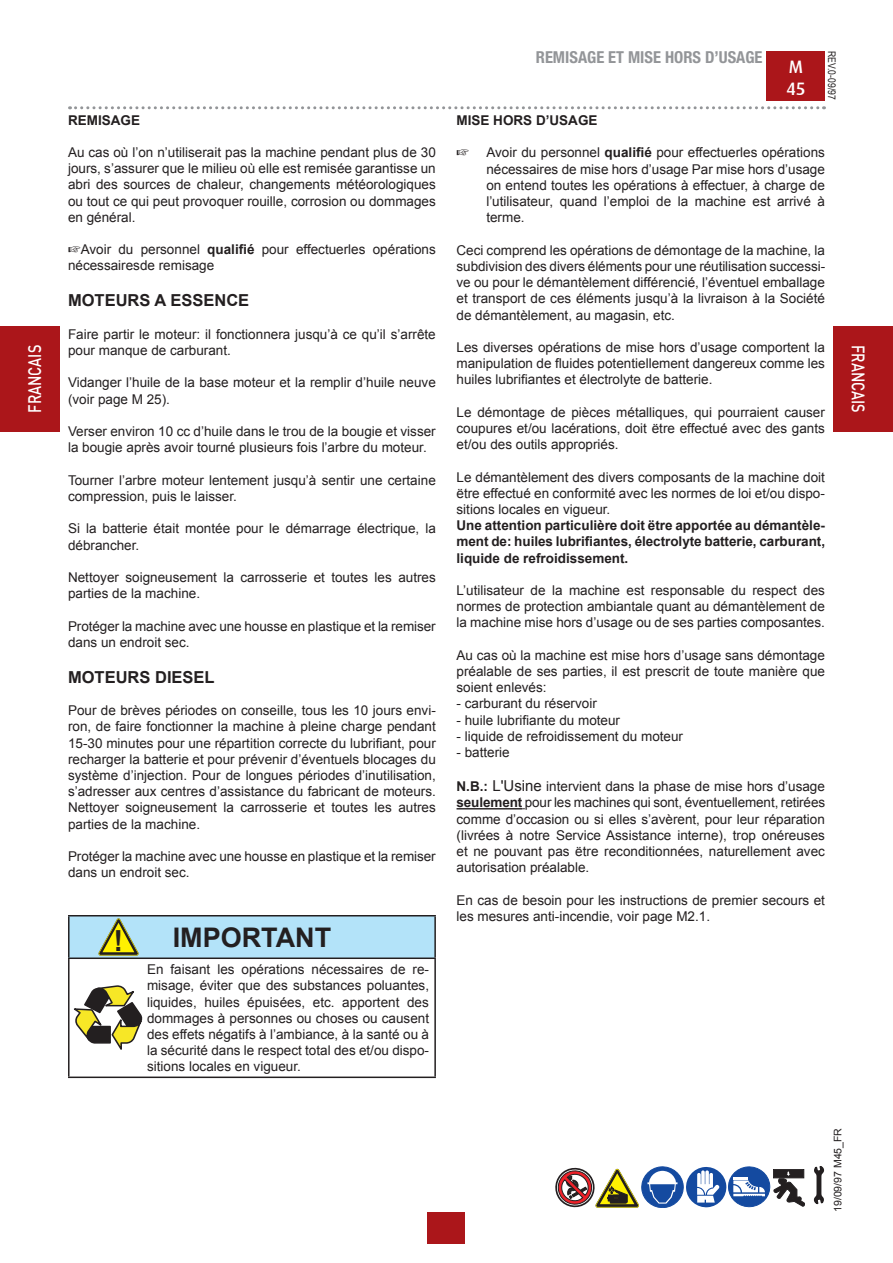
<style>
.page{position:relative;width:893px;height:1263px;background:#fff}
.page>*{position:absolute;margin:0;border:0;box-sizing:border-box;transform-origin:0 0}
.t1{font:700 29.1px "Arial";color:#231f20;scale:.95 1}
.t2{font:700 27px "Arial";color:#231f20}
.t3{font:500 18px "DIN Pro";color:#fff;scale:.8 1}
.t4{font:500 18px/21.6px "Dax";color:#fff}
.t5{font:700 16.5px "Arial";color:#231f20}
.t6{font:700 condensed 16.5px "Helvetica Neue LTW1 G";color:#939598}
.t7{font:13.5px/16.2px "Arial";color:#231f20;text-align:justify}
.t8{font:700 13.5px/16.2px "Arial";color:#231f20;text-align:justify}
.t9{font:10.5px "Arial";color:#231f20}
.t10{font:10.5px "Arial Narrow";color:#231f20}
.s1{font-weight:700}
.s2{font-size:15px}
</style>
<div class="page">
<div style="left:767px;top:51px;width:58px;height:50px;background:#ab161a"></div>
<svg style="left:70px;top:106px;width:754px;height:3px"></svg>
<div style="left:428px;top:1212px;width:37px;height:31px;background:#ab161a"></div>
<div style="left:0;top:326px;width:60px;height:106px;background:#ab161a"></div>
<div style="left:833px;top:326px;width:60px;height:106px;background:#ab161a"></div>
<svg style="left:74px;top:986px;width:68px;height:64px"></svg>
<div style="left:69px;top:916px;width:366px;height:42px;background:#b3e3f9"></div>
<hr style="left:68px;top:915px;width:368px;height:1px;background:#231f20">
<hr style="left:68px;top:916px;width:2px;height:41px;background:#231f20">
<hr style="left:434px;top:916px;width:2px;height:41px;background:#231f20">
<hr style="left:68px;top:957px;width:368px;height:2px;background:#231f20">
<hr style="left:68px;top:959px;width:2px;height:117px;background:#231f20">
<hr style="left:434px;top:959px;width:2px;height:117px;background:#231f20">
<hr style="left:68px;top:1076px;width:368px;height:2px;background:#231f20">
<svg style="left:98px;top:918px;width:41px;height:37px"></svg>
<svg style="left:813px;top:1166px;width:12px;height:39px"></svg>
<svg style="left:555px;top:1167px;width:250px;height:41px"></svg>
<hr style="left:457px;top:808px;width:65px;height:1px;background:#231f20">
<p class="t6" style="left:536px;top:47px;width:228px">REMISAGE ET MISE HORS D’USAGE</p>
<p class="t10" style="left:840px;top:51px;width:50px;rotate:90deg">REV.0-09/97</p>
<p class="t8" style="left:457px;top:113px;width:143px">MISE HORS D’USAGE</p>
<p class="t7" style="left:486px;top:145px;width:340px">Avoir du personnel <span class="s1">qualifié</span> pour effectuerles opérations nécessaires de mise hors d’usage Par mise hors d’usage on entend toutes les opérations à effectuer, à charge de l’utilisateur, quand l’emploi de la machine est arrivé à terme.</p>
<p class="t7" style="left:457px;top:242px;width:370px">Ceci comprend les opérations de démontage de la machine, la subdivision des divers éléments pour une réutilisation successi&shy;ve ou pour le démantèlement différencié, l’éventuel emballage et transport de ces éléments jusqu’à la livraison à la Société de démantèlement, au magasin, etc.</p>
<p class="t7" style="left:457px;top:339px;width:370px">Les diverses opérations de mise hors d’usage comportent la manipulation de fluides potentiellement dangereux comme les huiles lubrifiantes et électrolyte de batterie.</p>
<p class="t7" style="left:457px;top:404px;width:370px">Le démontage de pièces métalliques, qui pourraient causer coupures et/ou lacérations, doit ëtre effectué avec des gants et/ou des outils appropriés.</p>
<p class="t7" style="left:457px;top:469px;width:370px">Le démantèlement des divers composants de la machine doit ëtre effectué en conformité avec les normes de loi et/ou dispo&shy;sitions locales en vigueur.</p>
<p class="t8" style="left:457px;top:518px;width:370px">Une attention particulière doit ëtre apportée au démantèle&shy;ment de: huiles lubrifiantes, électrolyte batterie, carburant, liquide de refroidissement.</p>
<p class="t7" style="left:457px;top:582px;width:370px">L’utilisateur de la machine est responsable du respect des normes de protection ambiantale quant au démantèlement de la machine mise hors d’usage ou de ses parties composantes.</p>
<p class="t7" style="left:457px;top:647px;width:370px">Au cas où la machine est mise hors d’usage sans démontage préalable de ses parties, il est prescrit de toute manière que soient enlevés:</p>
<p class="t7" style="left:457px;top:696px;width:142px">- carburant du réservoir</p>
<p class="t7" style="left:457px;top:712px;width:165px">- huile lubrifiante du moteur</p>
<p class="t7" style="left:457px;top:728px;width:228px">- liquide de refroidissement du moteur</p>
<p class="t7" style="left:457px;top:744px;width:55px">- batterie</p>
<p class="t7" style="left:457px;top:778px;width:370px"><span class="s1">N.B.:</span> <span class="s2">L'Usine</span> intervient dans la phase de mise hors d’usage <span class="s1">seulement</span> pour les machines qui sont, éventuellement, retirées comme d’occasion ou si elles s’avèrent, pour leur réparation (livrées à notre Service Assistance interne), trop onéreuses et ne pouvant pas ëtre reconditionnées, naturellement avec autorisation préalable.</p>
<p class="t7" style="left:457px;top:892px;width:370px">En cas de besoin pour les instructions de premier secours et les mesures anti-incendie, voir page M2.1.</p>
<h3 class="t4" style="left:786px;top:56px;width:21px">M<br>45</h3>
<p class="t8" style="left:68px;top:112px;width:74px">REMISAGE</p>
<p class="t7" style="left:68px;top:144px;width:369px">Au cas où l’on n’utiliserait pas la machine pendant plus de 30 jours, s’assurer que le milieu où elle est remisée garantisse un abri des sources de chaleur, changements météorologiques ou tout ce qui peut provoquer rouille, corrosion ou dommages en général.</p>
<p class="t7" style="left:68px;top:242px;width:369px;text-indent:13px">Avoir du personnel <span class="s1">qualifié</span> pour effectuerles opérations nécessairesde remisage</p>
<p class="t5" style="left:68px;top:290px;width:183px">MOTEURS A ESSENCE</p>
<p class="t7" style="left:68px;top:326px;width:369px">Faire partir le moteur: il fonctionnera jusqu’à ce qu’il s’arrête pour manque de carburant.</p>
<p class="t7" style="left:68px;top:375px;width:369px">Vidanger l’huile de la base moteur et la remplir d’huile neuve (voir page M 25).</p>
<p class="t7" style="left:68px;top:423px;width:369px">Verser environ 10 cc d’huile dans le trou de la bougie et visser la bougie après avoir tourné plusieurs fois l’arbre du moteur.</p>
<p class="t7" style="left:68px;top:472px;width:369px">Tourner l’arbre moteur lentement jusqu’à sentir une certaine compression, puis le laisser.</p>
<p class="t7" style="left:68px;top:521px;width:369px">Si la batterie était montée pour le démarrage électrique, la débrancher.</p>
<p class="t7" style="left:68px;top:569px;width:369px">Nettoyer soigneusement la carrosserie et toutes les autres parties de la machine.</p>
<p class="t7" style="left:68px;top:618px;width:369px">Protéger la machine avec une housse en plastique et la remiser dans un endroit sec.</p>
<p class="t5" style="left:68px;top:666px;width:148px">MOTEURS DIESEL</p>
<p class="t7" style="left:68px;top:702px;width:369px">Pour de brèves périodes on conseille, tous les 10 jours envi&shy;ron, de faire fonctionner la machine à pleine charge pendant 15-30 minutes pour une répartition correcte du lubrifiant, pour recharger la batterie et pour prévenir d’éventuels blocages du système d’injection. Pour de longues périodes d’inutilisation, s’adresser aux centres d’assistance du fabricant de moteurs.<br>Nettoyer soigneusement la carrosserie et toutes les autres parties de la machine.</p>
<p class="t7" style="left:68px;top:848px;width:369px">Protéger la machine avec une housse en plastique et la remiser dans un endroit sec.</p>
<h3 class="t3" style="left:22px;top:413px;width:86px;rotate:-90deg">FRANCAIS</h3>
<h3 class="t3" style="left:871px;top:345px;width:86px;rotate:90deg">FRANCAIS</h3>
<h1 class="t1" style="left:114px;top:921px;width:11px">!</h1>
<h2 class="t2" style="left:173px;top:919px;width:160px">IMPORTANT</h2>
<p class="t7" style="left:147px;top:961px;width:284px">En faisant les opérations nécessaires de re&shy;misage, éviter que des substances poluantes, liquides, huiles épuisées, etc. apportent des dommages à personnes ou choses ou causent des effets négatifs à l’ambiance, à la santé ou à la sécurité dans le respect total des et/ou dispo&shy;sitions locales en vigueur.</p>
<p class="t9" style="left:831px;top:1212px;width:86px;rotate:-90deg">19/09/97 M45_FR</p>
</div>
